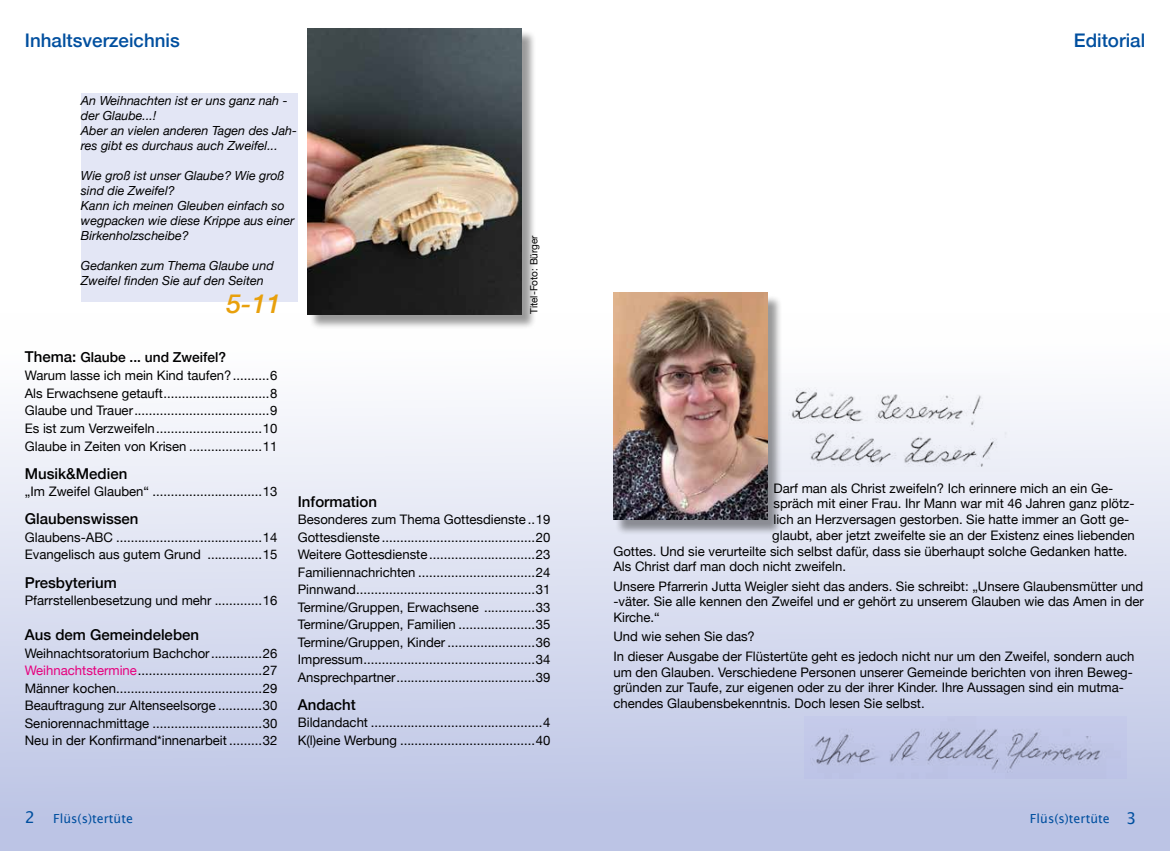
<style>
.page{position:relative;width:1170px;height:851px;background:#fff}
.page>*{position:absolute;margin:0;border:0;box-sizing:border-box;transform-origin:0 0}
.t1{font:italic 500 26.25px "Helvetica Neue";color:#e8a00c}
.t2{font:500 18.75px "Helvetica Neue";color:#004f9f}
.t3{font:500 15px "Helvetica Neue";color:#000}
.t4{font:500 13.75px "Helvetica Neue";color:#000}
.t5{font:13.12px/17.5px "Helvetica Neue";color:#000;text-align:justify}
.t6{font:italic 12.5px/15px "Helvetica Neue";color:#000}
.t7{font:12.5px "Lucida Grande";color:#004f9f}
.t8{font:10px "Helvetica Neue";color:#000}
.s1{font-size:15px}
.s2{color:#e6007d}
.s3{font-size:16.25px}
</style>
<div class="page">
<div style="left:0;top:313px;width:1169px;height:537px;background:linear-gradient(to bottom,#fff,#b8c1e3)"></div>
<div style="left:309px;top:30px;width:228px;height:299px;background:#000;opacity:.4"></div>
<img style="left:307px;top:28px;width:214px;height:286px">
<div style="left:615px;top:294px;width:167px;height:241px;background:#000;opacity:.4"></div>
<img style="left:613px;top:292px;width:154px;height:227px">
<img style="left:781px;top:373px;width:228px;height:98px">
<img style="left:804px;top:716px;width:321px;height:62px">
<div style="left:81px;top:93px;width:217px;height:209px;background:#e3e6f5"></div>
<h2 class="t2" style="left:25px;top:25px;width:156px">Inhaltsverzeichnis</h2>
<h2 class="t2" style="left:1073px;top:25px;width:73px">Editorial</h2>
<p class="t6" style="left:81px;top:94px;width:218px">An Weihnachten ist er uns ganz nah - der Glaube...!<br>Aber an vielen anderen Tagen des Jah&shy;res gibt es durchaus auch Zweifel...</p>
<p class="t6" style="left:81px;top:169px;width:215px">Wie groß ist unser Glaube? Wie groß sind die Zweifel?<br>Kann ich meinen Gleuben einfach so wegpacken wie diese Krippe aus einer<br>Birkenholzscheibe?</p>
<p class="t6" style="left:81px;top:259px;width:194px">Gedanken zum Thema Glaube und<br>Zweifel finden Sie auf den Seiten</p>
<h1 class="t1" style="left:226px;top:281px;width:55px">5-11</h1>
<p class="t8" style="left:527px;top:314px;width:80px;rotate:-90deg">Titel-Foto: Bürger</p>
<p class="t4" style="left:25px;top:346px;width:203px"><span class="s1">Thema:</span> Glaube ... und Zweifel?</p>
<p class="t5" style="left:25px;top:368px;width:254px">Warum lasse ich mein Kind taufen?..........6<br>Als Erwachsene getauft.............................8<br>Glaube und Trauer.....................................9<br>Es ist zum Verzweifeln.............................10<br>Glaube in Zeiten von Krisen ....................11</p>
<p class="t3" style="left:25px;top:461px;width:104px">Musik&amp;Medien</p>
<p class="t5" style="left:25px;top:483px;width:254px">„Im Zweifel Glauben“ ..............................13</p>
<p class="t3" style="left:25px;top:507px;width:115px">Glaubenswissen</p>
<p class="t5" style="left:25px;top:529px;width:254px">Glaubens-ABC ........................................14<br>Evangelisch aus gutem Grund ...............15</p>
<p class="t3" style="left:25px;top:570px;width:93px">Presbyterium</p>
<p class="t5" style="left:25px;top:592px;width:254px">Pfarrstellenbesetzung und mehr .............16</p>
<p class="t3" style="left:25px;top:622px;width:176px">Aus dem Gemeindeleben</p>
<p class="t5" style="left:25px;top:644px;width:254px">Weihnachtsoratorium Bachchor..............26<br><span class="s2">Weihnachtstermine</span>..................................27<br>Männer kochen........................................29<br>Beauftragung zur Altenseelsorge ............30<br>Seniorennachmittage ..............................30<br>Neu in der Konfirmand*innenarbeit .........32</p>
<p class="t3" style="left:298px;top:489px;width:81px">Information</p>
<p class="t5" style="left:298px;top:511px;width:254px">Besonderes zum Thema Gottesdienste ..19<br>Gottesdienste..........................................20<br>Weitere Gottesdienste .............................23<br>Familiennachrichten ................................24<br>Pinnwand.................................................31<br>Termine/Gruppen, Erwachsene ..............33<br>Termine/Gruppen, Familien .....................35<br>Termine/Gruppen, Kinder ........................36<br>Impressum...............................................34<br>Ansprechpartner......................................39</p>
<p class="t3" style="left:298px;top:692px;width:60px">Andacht</p>
<p class="t5" style="left:298px;top:714px;width:254px">Bildandacht ...............................................4<br>K(l)eine Werbung .....................................40</p>
<p class="t5" style="left:773px;top:479px;width:341px">Darf man als Christ zweifeln? Ich erinnere mich an ein Ge-</p>
<p class="t5" style="left:773px;top:495px;width:363px">spräch mit einer Frau. Ihr Mann war mit 46 Jahren ganz plötz-</p>
<p class="t5" style="left:773px;top:511px;width:357px">lich an Herzversagen gestorben. Sie hatte immer an Gott ge-</p>
<p class="t5" style="left:772px;top:527px;width:364px">glaubt, aber jetzt zweifelte sie an der Existenz eines liebenden</p>
<p class="t5" style="left:613px;top:542px;width:515px">Gottes. Und sie verurteilte sich selbst dafür, dass sie überhaupt solche Gedanken hatte.</p>
<p class="t5" style="left:613px;top:558px;width:234px">Als Christ darf man doch nicht zweifeln.</p>
<p class="t5" style="left:613px;top:578px;width:532px;line-height:15.8px">Unsere Pfarrerin Jutta Weigler sieht das anders. Sie schreibt: „Unsere Glaubensmütter und -väter. Sie alle kennen den Zweifel und er gehört zu unserem Glauben wie das Amen in der Kirche.“</p>
<p class="t5" style="left:613px;top:627px;width:522px;line-height:19.2px">Und wie sehen Sie das?<br>In dieser Ausgabe der Flüstertüte geht es jedoch nicht nur um den Zweifel, sondern auch</p>
<p class="t5" style="left:613px;top:664px;width:521px;line-height:15.8px;text-align:left">um den Glauben. Verschiedene Personen unserer Gemeinde berichten von ihren Beweg&shy;gründen zur Taufe, zur eigenen oder zu der ihrer Kinder. Ihre Aussagen sind ein mutma&shy;chendes Glaubensbekenntnis. Doch lesen Sie selbst.</p>
<p class="t7" style="left:25px;top:810px;width:110px"><span class="s3">2</span> Flüs(s)tertüte</p>
<p class="t7" style="left:1029px;top:810px;width:108px">Flüs(s)tertüte <span class="s3">3</span></p>
</div>
